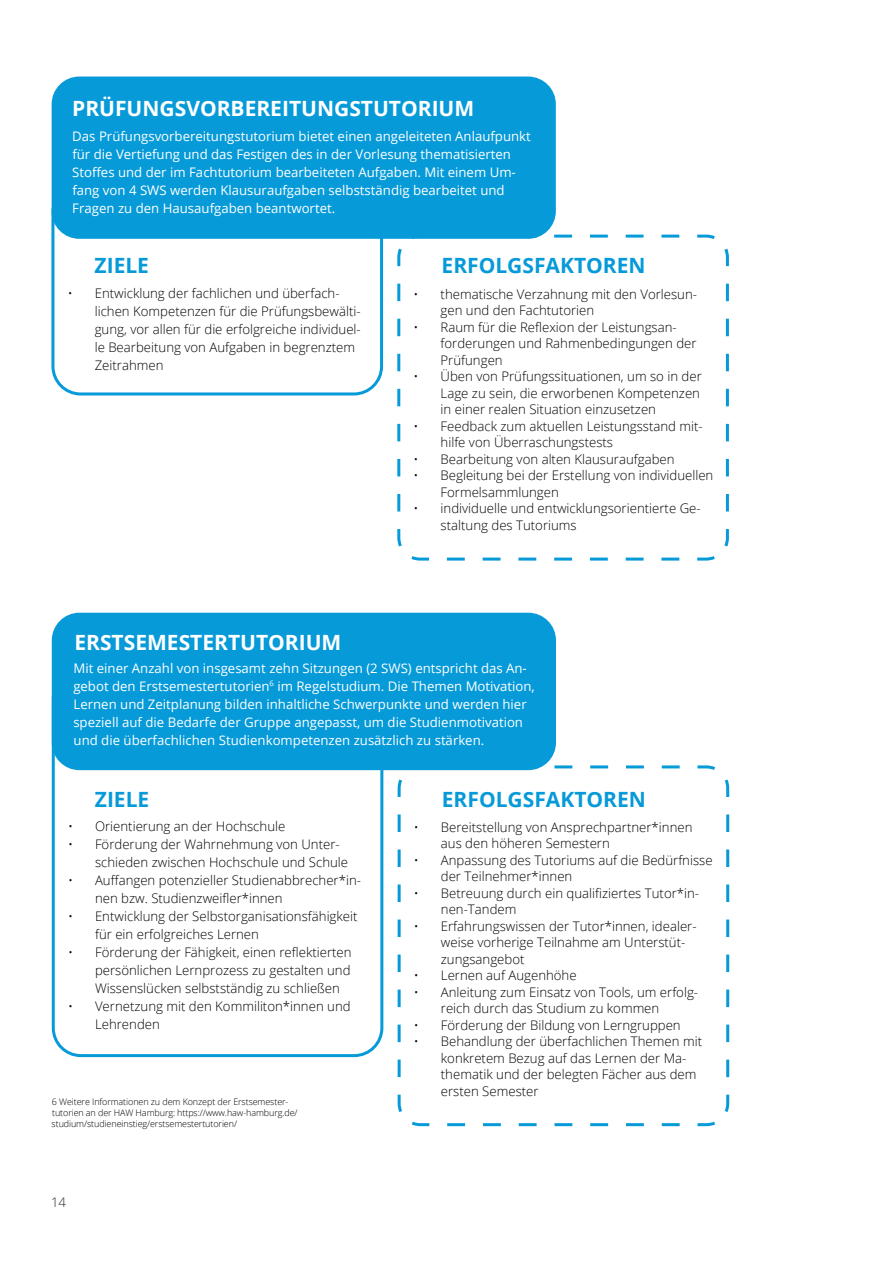
<style>
.page{position:relative;width:893px;height:1263px;background:#fff}
.page>*{position:absolute;margin:0;border:0;box-sizing:border-box;transform-origin:0 0}
.t1{font:700 21px "Open Sans";color:#fff}
.t2{font:700 21px "Open Sans";color:#069ad9}
.t3{font:300 13.2px/16.5px "Open Sans";color:#000}
.t4{font:13.2px/18px "Open Sans";color:#fff}
.t5{font:300 13.2px "Open Sans";color:#231f20}
.t6{font:300 9px/10.8px "Open Sans";letter-spacing:-.01em;color:#000}
</style>
<div class="page">
<div style="left:51px;top:183px;width:332px;height:212px;border:3px solid #069ad9;border-radius:28px"></div>
<div style="left:52px;top:669px;width:331px;height:388px;border:3px solid #069ad9;border-radius:28px"></div>
<div style="left:52px;top:77px;width:504px;height:162px;background:#069ad9;border-radius:28px"></div>
<svg style="left:396px;top:233px;width:333px;height:328px"></svg>
<div style="left:52px;top:613px;width:504px;height:157px;background:#069ad9;border-radius:28px"></div>
<svg style="left:396px;top:764px;width:334px;height:363px"></svg>
<h1 class="t1" style="left:72px;top:93px;width:404px">PRÜFUNGSVORBEREITUNGSTUTORIUM</h1>
<p class="t4" style="left:72px;top:127px;width:460px">Das Prüfungsvorbereitungstutorium bietet einen angeleiteten Anlaufpunkt für die Vertiefung und das Festigen des in der Vorlesung thematisierten Stoffes und der im Fachtutorium bearbeiteten Aufgaben. Mit einem Um&shy;fang von 4 SWS werden Klausuraufgaben selbstständig bearbeitet und Fragen zu den Hausaufgaben beantwortet.</p>
<h1 class="t2" style="left:95px;top:250px;width:56px">ZIELE</h1>
<h1 class="t2" style="left:442px;top:250px;width:206px">ERFOLGSFAKTOREN</h1>
<p class="t3" style="left:95px;top:284px;width:268px;line-height:18px;text-indent:-27px">• Entwicklung der fachlichen und überfach&shy;lichen Kompetenzen für die Prüfungsbewälti&shy;gung, vor allen für die erfolgreiche individuel&shy;le Bearbeitung von Aufgaben in begrenztem Zeitrahmen</p>
<h1 class="t1" style="left:74px;top:627px;width:268px">ERSTSEMESTERTUTORIUM</h1>
<p class="t3" style="left:441px;top:285px;width:258px;text-indent:-27px">• thematische Verzahnung mit den Vorlesun&shy;gen und den Fachtutorien</p>
<p class="t3" style="left:441px;top:318px;width:258px;text-indent:-27px">• Raum für die Reflexion der Leistungsan&shy;forderungen und Rahmenbedingungen der<br>Prüfungen</p>
<p class="t3" style="left:441px;top:368px;width:263px;text-indent:-27px">• Üben von Prüfungssituationen, um so in der<br>Lage zu sein, die erworbenen Kompetenzen in einer realen Situation einzusetzen</p>
<p class="t3" style="left:441px;top:417px;width:264px;text-indent:-27px">• Feedback zum aktuellen Leistungsstand mit&shy;hilfe von Überraschungstests</p>
<p class="t3" style="left:414px;top:450px;width:262px">• Bearbeitung von alten Klausuraufgaben</p>
<p class="t3" style="left:441px;top:467px;width:274px;text-indent:-27px">• Begleitung bei der Erstellung von individuellen<br>Formelsammlungen</p>
<p class="t3" style="left:441px;top:500px;width:262px;text-indent:-27px">• individuelle und entwicklungsorientierte Ge&shy;staltung des Tutoriums</p>
<p class="t4" style="left:73px;top:659px;width:463px">Mit einer Anzahl von insgesamt zehn Sitzungen (2 SWS) entspricht das An&shy;gebot den Erstsemestertutorien<sup>6</sup> im Regelstudium. Die Themen Motivation, Lernen und Zeitplanung bilden inhaltliche Schwerpunkte und werden hier speziell auf die Bedarfe der Gruppe angepasst, um die Studienmotivation und die überfachlichen Studienkompetenzen zusätzlich zu stärken.</p>
<h1 class="t2" style="left:95px;top:785px;width:56px">ZIELE</h1>
<h1 class="t2" style="left:442px;top:785px;width:206px">ERFOLGSFAKTOREN</h1>
<p class="t3" style="left:68px;top:818px;width:219px">• Orientierung an der Hochschule</p>
<p class="t3" style="left:95px;top:835px;width:255px;line-height:18px;text-indent:-27px">• Förderung der Wahrnehmung von Unter&shy;schieden zwischen Hochschule und Schule</p>
<p class="t3" style="left:95px;top:871px;width:267px;line-height:18px;text-indent:-27px">• Auffangen potenzieller Studienabbrecher*in&shy;nen bzw. Studienzweifler*innen</p>
<p class="t3" style="left:95px;top:907px;width:264px;line-height:18px;text-indent:-27px">• Entwicklung der Selbstorganisationsfähigkeit für ein erfolgreiches Lernen</p>
<p class="t3" style="left:95px;top:943px;width:258px;line-height:18px;text-align:justify;text-indent:-27px">• Förderung der Fähigkeit, einen reflektierten persönlichen Lernprozess zu gestalten und Wissenslücken selbstständig zu schließen</p>
<p class="t3" style="left:95px;top:997px;width:257px;line-height:18px;text-indent:-27px">• Vernetzung mit den Kommiliton*innen und<br>Lehrenden</p>
<p class="t6" style="left:52px;top:1096px;width:248px">6 Weitere Informationen zu dem Konzept der Erstsemester&shy;tutorien an der HAW Hamburg: https://www.haw-hamburg.de/ studium/studieneinstieg/erstsemestertutorien/</p>
<p class="t5" style="left:51px;top:1193px;width:17px">14</p>
<p class="t3" style="left:441px;top:818px;width:253px;text-indent:-27px">• Bereitstellung von Ansprechpartner*innen aus den höheren Semestern</p>
<p class="t3" style="left:441px;top:851px;width:273px;text-indent:-27px">• Anpassung des Tutoriums auf die Bedürfnisse der Teilnehmer*innen</p>
<p class="t3" style="left:441px;top:884px;width:260px;text-indent:-27px">• Betreuung durch ein qualifiziertes Tutor*in&shy;nen-Tandem</p>
<p class="t3" style="left:441px;top:917px;width:257px;text-indent:-27px">• Erfahrungswissen der Tutor*innen, idealer&shy;weise vorherige Teilnahme am Unterstüt&shy;zungsangebot</p>
<p class="t3" style="left:414px;top:967px;width:164px">• Lernen auf Augenhöhe</p>
<p class="t3" style="left:441px;top:983px;width:259px;text-indent:-27px">• Anleitung zum Einsatz von Tools, um erfolg&shy;reich durch das Studium zu kommen</p>
<p class="t3" style="left:414px;top:1016px;width:268px">• Förderung der Bildung von Lerngruppen</p>
<p class="t3" style="left:441px;top:1033px;width:263px;text-indent:-27px">• Behandlung der überfachlichen Themen mit konkretem Bezug auf das Lernen der Ma&shy;thematik und der belegten Fächer aus dem ersten Semester</p>
</div>
